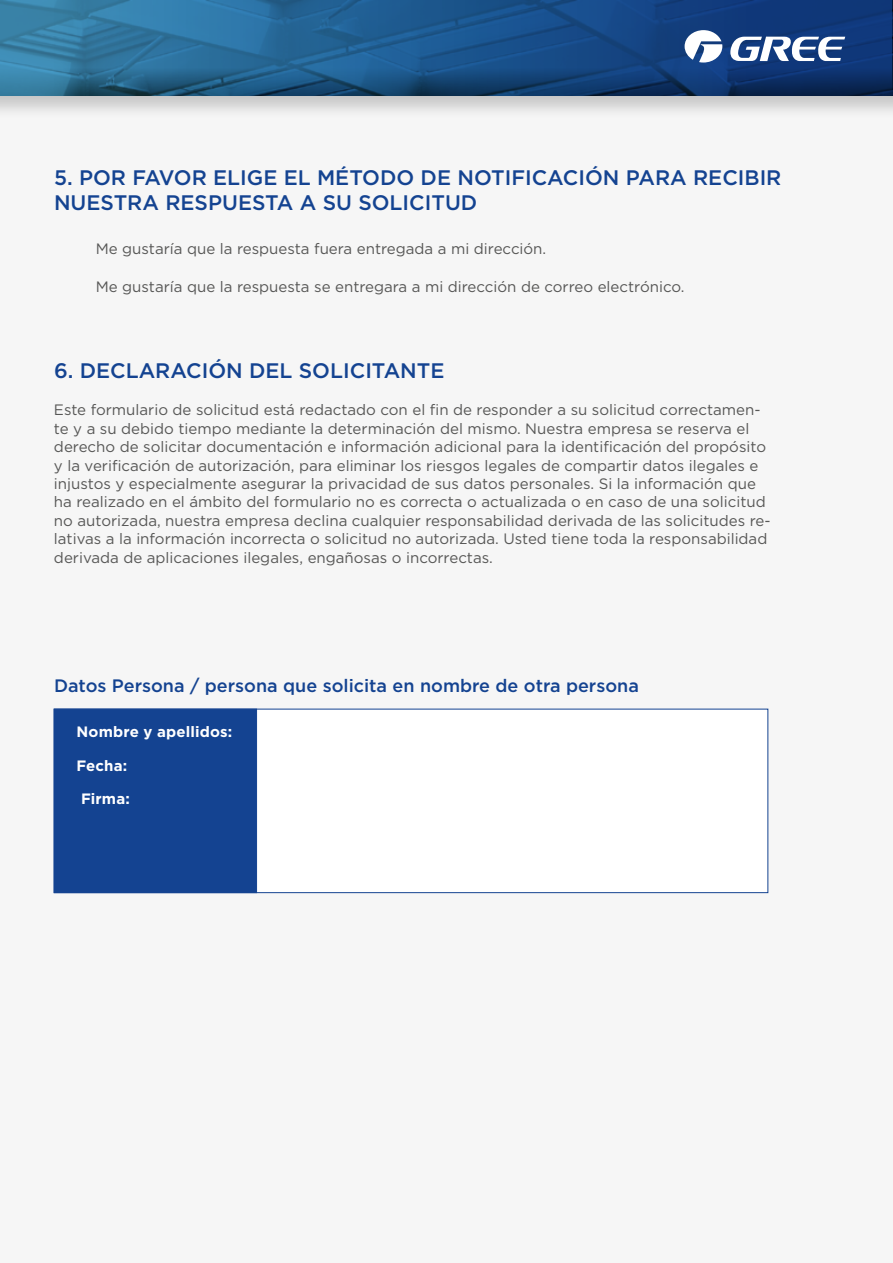
<style>
.page{position:relative;width:893px;height:1263px;background:#fff}
.page>*{position:absolute;margin:0;border:0;box-sizing:border-box;transform-origin:0 0}
.t1{font:500 21px/25.5px "Gotham";color:#144391}
.t2{font:500 18px "Gotham";color:#144391}
.t3{font:15px/18.5px "Gotham";color:#575756}
.t4{font:700 15px "Gotham";letter-spacing:.01em;color:#fff}
</style>
<div class="page">
<div style="left:0;top:91px;width:893px;height:1172px;background:#f6f6f6"></div>
<div style="left:0;top:62px;width:893px;height:58px;background:#000;opacity:.2"></div>
<svg style="left:0;top:0;width:893px;height:96px;background:#1e5588"></svg>
<svg style="left:685px;top:30px;width:37px;height:33px"></svg>
<svg style="left:730px;top:37px;width:115px;height:24px"></svg>
<div style="left:54px;top:709px;width:714px;height:184px;background:#fff;border:1px solid #144391"></div>
<div style="left:54px;top:709px;width:203px;height:184px;background:#144391"></div>
<h1 class="t1" style="left:54px;top:164px;width:729px">5. POR FAVOR ELIGE EL MÉTODO DE NOTIFICACIÓN PARA RECIBIR<br>NUESTRA RESPUESTA A SU SOLICITUD</h1>
<p class="t3" style="left:96px;top:240px;width:452px">Me gustaría que la respuesta fuera entregada a mi dirección.</p>
<p class="t3" style="left:96px;top:277px;width:590px">Me gustaría que la respuesta se entregara a mi dirección de correo electrónico.</p>
<h1 class="t1" style="left:54px;top:358px;width:392px">6. DECLARACIÓN DEL SOLICITANTE</h1>
<p class="t3" style="left:54px;top:400px;width:718px">Este formulario de solicitud está redactado con el fin de responder a su solicitud correctamen&shy;te y a su debido tiempo mediante la determinación del mismo. Nuestra empresa se reserva el derecho de solicitar documentación e información adicional para la identificación del propósito y la verificación de autorización, para eliminar los riesgos legales de compartir datos ilegales e injustos y especialmente asegurar la privacidad de sus datos personales. Si la información que ha realizado en el ámbito del formulario no es correcta o actualizada o en caso de una solicitud no autorizada, nuestra empresa declina cualquier responsabilidad derivada de las solicitudes re&shy;lativas a la información incorrecta o solicitud no autorizada. Usted tiene toda la responsabilidad derivada de aplicaciones ilegales, engañosas o incorrectas.</p>
<p class="t2" style="left:54px;top:673px;width:586px">Datos Persona / persona que solicita en nombre de otra persona</p>
<p class="t4" style="left:76px;top:723px;width:157px">Nombre y apellidos:</p>
<p class="t4" style="left:76px;top:757px;width:52px">Fecha:</p>
<p class="t4" style="left:81px;top:790px;width:50px">Firma:</p>
</div>
